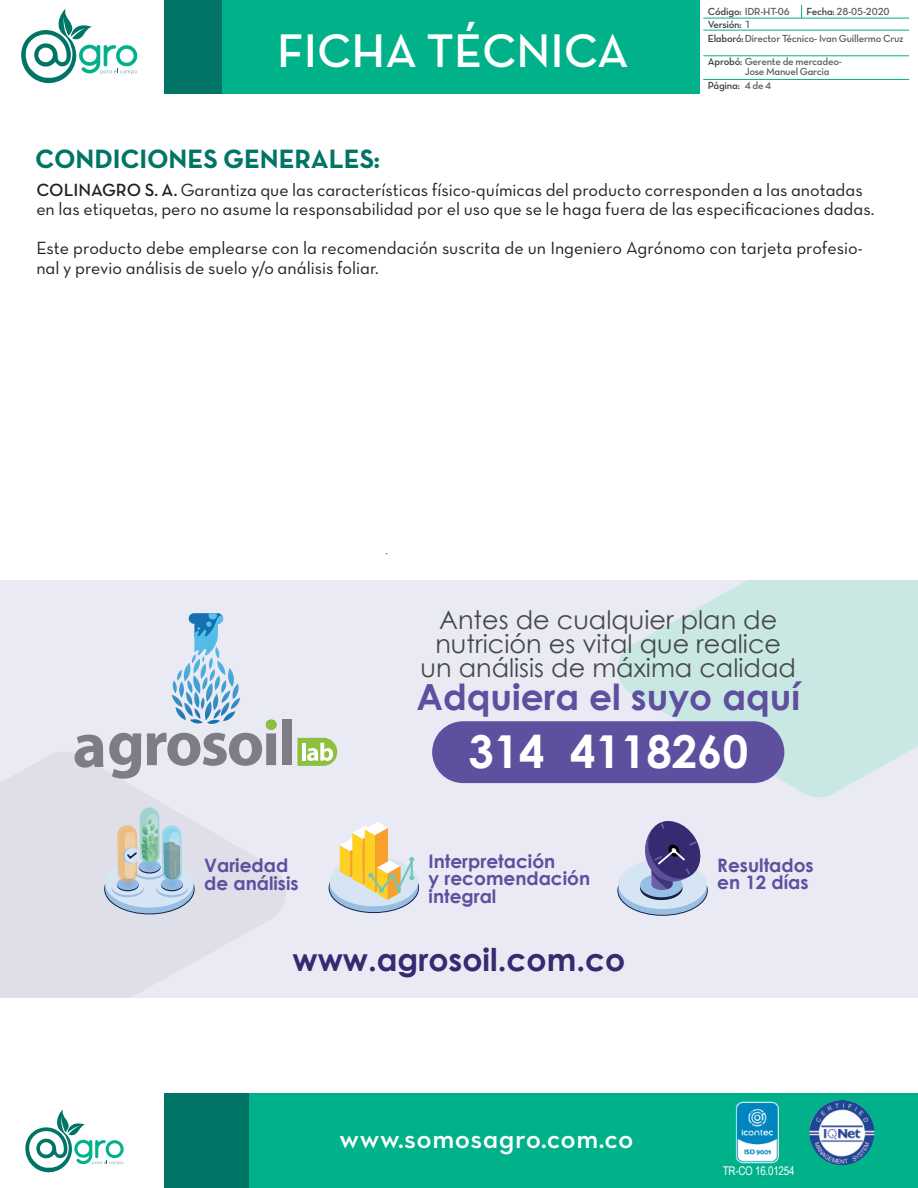
<style>
.page{position:relative;width:918px;height:1188px;background:#fff}
.page>*{position:absolute;margin:0;border:0;box-sizing:border-box;transform-origin:0 0}
.t1{font:48px "Neutra Text TF Demi Alt";color:#fff}
.t2{font:700 45.45px "Century Gothic";color:#fff}
.t3{font:700 36px "Century Gothic";color:#5e4f9f}
.t4{font:700 31.5px "Century Gothic";color:#362a70}
.t5{font:28.5px "Neutra Text TF Demi Alt";letter-spacing:.015em;color:#fff}
.t6{font:27px "Neutra Text TF Bold Alt";letter-spacing:-.005em;color:#007566}
.t7{font:25.5px/24px "Century Gothic";color:#454849;text-align:center}
.t8{font:700 18.6px/17.5px "Century Gothic";color:#5e4f9f}
.t9{font:18px/19.5px "Neutra Text TF Book Alt";color:#231f20}
.t10{font:12px "Arial Narrow";letter-spacing:-.02em;color:#fff}
.t11{font:10.5px/14.1px "Neutra Text TF Demi Alt";letter-spacing:-.02em;color:#5e5f62}
.t12{font:10.5px "Neutra Text TF Demi Alt";letter-spacing:-.02em;color:#3e3e3f}
.s1{color:#3e3e3f}
.s2{font-family:"Neutra Text TF Demi Alt"}
</style>
<div class="page">
<div style="left:249px;top:1094px;width:669px;height:94px;background:#00b18a"></div>
<div style="left:164px;top:1094px;width:85px;height:94px;background:#007566"></div>
<svg style="left:25px;top:1109px;width:99px;height:64px"></svg>
<svg style="left:21px;top:9px;width:116px;height:75px"></svg>
<div style="left:222px;top:0;width:478px;height:93px;background:#00b18a"></div>
<div style="left:164px;top:0;width:58px;height:93px;background:#007566"></div>
<img style="left:735px;top:1101px;width:44px;height:63px">
<img style="left:809px;top:1100px;width:65px;height:65px;border-radius:33px">
<div style="left:0;top:580px;width:918px;height:418px;background:#eaeaf4"></div>
<svg style="left:613px;top:580px;width:305px;height:218px;fill:#c9e8e4"></svg>
<svg style="left:0;top:752px;width:286px;height:246px;fill:#dedfe9"></svg>
<svg style="left:329px;top:863px;width:90px;height:50px"></svg>
<div style="left:330px;top:863px;width:88px;height:49px;background:#98bee4;border-radius:50%"></div>
<div style="left:330px;top:857px;width:88px;height:49px;background:#d6e5f4;border-radius:50%"></div>
<svg style="left:340px;top:822px;width:74px;height:78px"></svg>
<img style="left:92px;top:810px;width:116px;height:17px">
<div style="left:70px;top:827px;width:44px;height:113px;background:#dedfe9"></div>
<img style="left:114px;top:827px;width:116px;height:113px">
<svg style="left:117px;top:807px;width:65px;height:76px"></svg>
<svg style="left:617px;top:865px;width:91px;height:51px"></svg>
<div style="left:618px;top:865px;width:89px;height:50px;background:#98bee4;border-radius:50%"></div>
<div style="left:618px;top:860px;width:89px;height:49px;background:#d6e5f4;border-radius:50%"></div>
<svg style="left:640px;top:876px;width:43px;height:24px"></svg>
<div style="left:640px;top:874px;width:43px;height:23px;background:#98bee4;border-radius:50%"></div>
<svg style="left:641px;top:821px;width:61px;height:68px"></svg>
<svg style="left:75px;top:733px;width:66px;height:46px"></svg>
<svg style="left:147px;top:613px;width:129px;height:153px"></svg>
<div style="left:282px;top:719px;width:10px;height:46px;background:#7c7e83"></div>
<div style="left:266px;top:720px;width:11px;height:10px;background:#8cc03e;border-radius:50%"></div>
<svg style="left:297px;top:738px;width:40px;height:28px"></svg>
<div style="left:432px;top:721px;width:352px;height:62px;background:#5e4f9f;border-radius:31px"></div>
<hr style="left:704px;top:18px;width:205px;height:1px;background:#00b18a">
<hr style="left:704px;top:30px;width:205px;height:1px;background:#00b18a">
<hr style="left:704px;top:55px;width:205px;height:1px;background:#00b18a">
<hr style="left:704px;top:79px;width:205px;height:1px;background:#00b18a">
<svg style="left:801px;top:5px;width:1px;height:13px"></svg>
<h1 class="t1" style="left:277px;top:21px;width:353px">FICHA TÉCNICA</h1>
<p class="t11" style="left:708px;top:4px;width:84px"><span class="s1">Código:</span> IDR-HT-06</p>
<p class="t11" style="left:806px;top:4px;width:85px"><span class="s1">Fecha:</span> 28-05-2020</p>
<p class="t11" style="left:708px;top:17px;width:197px"><span class="s1">Versión:</span> 1<br><span class="s1">Elaboró:</span>Director Técnico- Ivan Guillermo Cruz</p>
<p class="t11" style="left:708px;top:54px;width:136px"><span class="s1">Aprobó:</span> Gerente de mercadeo-</p>
<p class="t12" style="left:708px;top:79px;width:33px">Página:</p>
<p class="t11" style="left:745px;top:65px;width:86px">Jose Manuel Garcia<br>4 de 4</p>
<h3 class="t6" style="left:35px;top:142px;width:346px">CONDICIONES GENERALES:</h3>
<p class="t9" style="left:36px;top:180px;width:840px"><span class="s2">COLINAGRO S. A.</span> Garantiza que las características físico-químicas del producto corresponden a las anotadas en las etiquetas, pero no asume la responsabilidad por el uso que se le haga fuera de las especificaciones dadas.</p>
<p class="t9" style="left:36px;top:238px;width:828px">Este producto debe emplearse con la recomendación suscrita de un Ingeniero Agrónomo con tarjeta profesio&shy;nal y previo análisis de suelo y/o análisis foliar.</p>
<h3 class="t7" style="left:421px;top:608px;width:377px">Antes de cualquier plan de nutrición es vital que realice un análisis de máxima calidad</h3>
<h3 class="t3" style="left:416px;top:670px;width:385px">Adquiera el suyo aquí</h3>
<h2 class="t2" style="left:468px;top:717px;width:281px">314 4118260</h2>
<p class="t8" style="left:429px;top:851px;width:163px">Interpretación<br>y recomendación integral</p>
<p class="t8" style="left:204px;top:856px;width:96px">Variedad de análisis</p>
<p class="t8" style="left:717px;top:856px;width:98px">Resultados en 12 días</p>
<h3 class="t4" style="left:293px;top:935px;width:334px">www.agrosoil.com.co</h3>
<h3 class="t5" style="left:340px;top:1121px;width:296px">www.somosagro.com.co</h3>
<p class="t10" style="left:723px;top:1162px;width:73px">TR-CO 16.01254</p>
</div>
